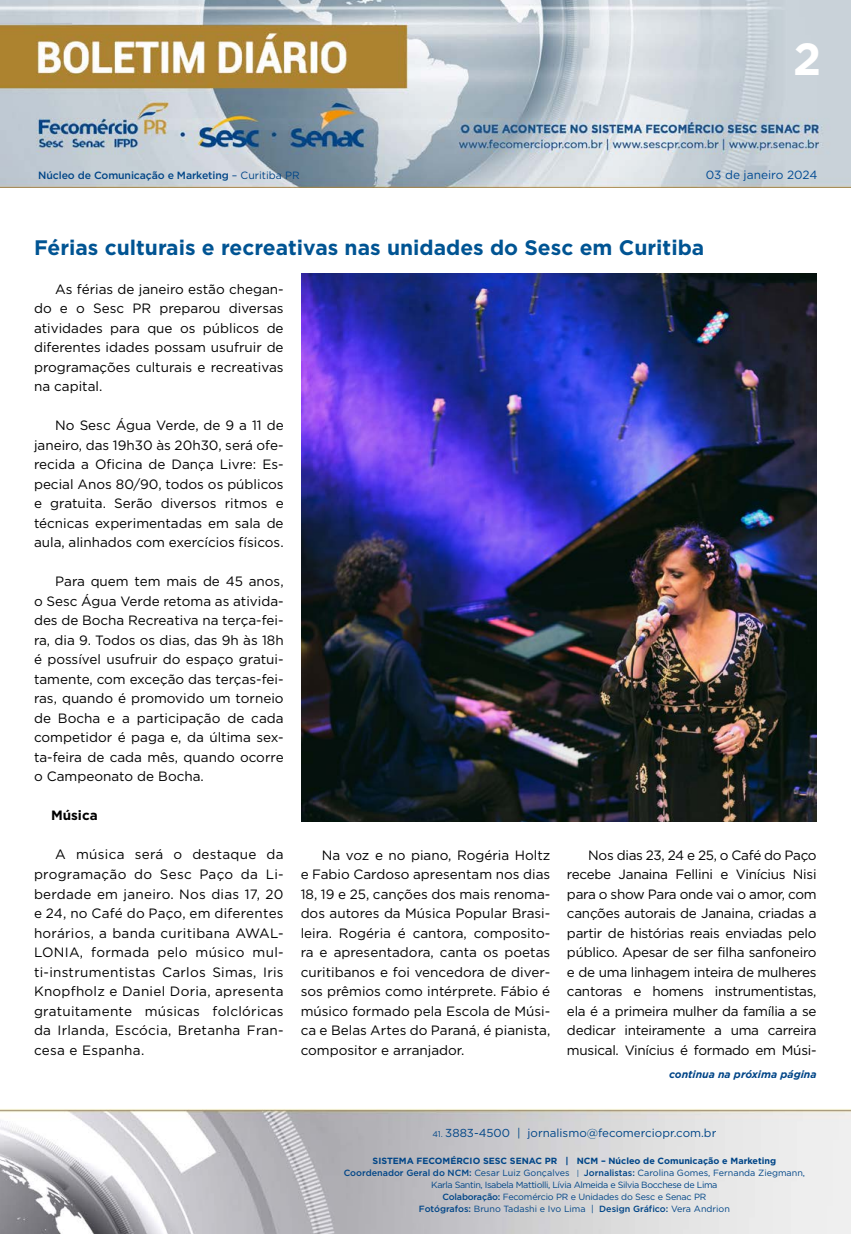
<style>
.page{position:relative;width:851px;height:1234px;background:#fff}
.page>*{position:absolute;margin:0;border:0;box-sizing:border-box;transform-origin:0 0}
.t1{font:700 45px "Gotham";color:#fff}
.t2{font:700 21px "Gotham";color:#005493}
.t3{font:13.5px/19.5px "Gotham";color:#000;text-align:justify}
.t4{font:700 13.5px "Gotham";color:#000}
.t5{font:11.85px "Gotham";color:#004a93}
.t6{font:11.55px "Gotham";color:#004587}
.t7{font:500 10.5px "Gotham";letter-spacing:-.01em;color:#004587}
.t8{font:italic 700 10.5px "Gotham";color:#004587}
.t9{font:9px/12px "Gotham";letter-spacing:-.02em;color:#004587;text-align:center}
.s1{font-weight:400}
.s2{font-size:8.25px}
.s3{font-weight:700}
.s4{font-weight:500}
.s5{font-size:7.65px}
</style>
<div class="page">
<img style="left:0;top:0;width:850px;height:188px">
<img style="left:0;top:1109px;width:850px;height:124px">
<img style="left:301px;top:273px;width:515px;height:548px">
<h1 class="t1" style="left:793px;top:29px;width:30px">2</h1>
<p class="t7" style="left:38px;top:168px;width:263px">Núcleo de Comunicação e Marketing <span class="s1">– Curitiba PR</span></p>
<p class="t5" style="left:705px;top:167px;width:113px">03 de janeiro 2024</p>
<h2 class="t2" style="left:34px;top:233px;width:671px">Férias culturais e recreativas nas unidades do Sesc em Curitiba</h2>
<p class="t3" style="left:34px;top:279px;width:251px;text-indent:21px">As férias de janeiro estão chegan&shy;do e o Sesc PR preparou diversas atividades para que os públicos de diferentes idades possam usufruir de programações culturais e recreativas na capital.</p>
<p class="t3" style="left:34px;top:415px;width:251px;text-indent:21px">No Sesc Água Verde, de 9 a 11 de janeiro, das 19h30 às 20h30, será ofe&shy;recida a Oficina de Dança Livre: Es&shy;pecial Anos 80/90, todos os públicos e gratuita. Serão diversos ritmos e técnicas experimentadas em sala de aula, alinhados com exercícios físicos.</p>
<p class="t3" style="left:34px;top:571px;width:251px;text-indent:21px">Para quem tem mais de 45 anos, o Sesc Água Verde retoma as ativida&shy;des de Bocha Recreativa na terça-fei&shy;ra, dia 9. Todos os dias, das 9h às 18h é possível usufruir do espaço gratui&shy;tamente, com exceção das terças-fei&shy;ras, quando é promovido um torneio de Bocha e a participação de cada competidor é paga e, da última sex&shy;ta-feira de cada mês, quando ocorre o Campeonato de Bocha.</p>
<p class="t4" style="left:51px;top:806px;width:48px">Música</p>
<p class="t3" style="left:34px;top:844px;width:251px;text-indent:21px">A música será o destaque da programação do Sesc Paço da Li&shy;berdade em janeiro. Nos dias 17, 20 e 24, no Café do Paço, em diferentes horários, a banda curitibana AWAL-LONIA, formada pelo músico mul&shy;ti-instrumentistas Carlos Simas, Iris Knopfholz e Daniel Doria, apresenta gratuitamente músicas folclóricas da Irlanda, Escócia, Bretanha Fran&shy;cesa e Espanha.</p>
<p class="t3" style="left:300px;top:844px;width:251px;text-indent:21px">Na voz e no piano, Rogéria Holtz e Fabio Cardoso apresentam nos dias 18, 19 e 25, canções dos mais renoma&shy;dos autores da Música Popular Brasi&shy;leira. Rogéria é cantora, composito&shy;ra e apresentadora, canta os poetas curitibanos e foi vencedora de diver&shy;sos prêmios como intérprete. Fábio é músico formado pela Escola de Músi&shy;ca e Belas Artes do Paraná, é pianista, compositor e arranjador.</p>
<p class="t3" style="left:567px;top:844px;width:251px;text-indent:21px">Nos dias 23, 24 e 25, o Café do Paço recebe Janaina Fellini e Vinícius Nisi para o show Para onde vai o amor, com canções autorais de Janaina, criadas a partir de histórias reais enviadas pelo público. Apesar de ser filha sanfoneiro e de uma linhagem inteira de mulheres cantoras e homens instrumentistas, ela é a primeira mulher da família a se dedicar inteiramente a uma carreira musical. Vinícius é formado em Músi-</p>
<p class="t8" style="left:669px;top:1066px;width:149px">continua na próxima página</p>
<p class="t6" style="left:432px;top:1125px;width:285px"><span class="s2">41.</span> 3883-4500 | jornalismo@fecomerciopr.com.br</p>
<p class="t9" style="left:343px;top:1154px;width:463px"><span class="s3">SISTEMA FECOMÉRCIO SESC SENAC PR | NCM – Núcleo de Comunicação e Marketing </span><span class="s4">Coordenador Geral do NCM:</span> Cesar Luiz Gonçalves <span class="s5">|</span> <span class="s4">Jornalistas:</span> Carolina Gomes, Fernanda Ziegmann, Karla Santin, Isabela Mattiolli, Lívia Almeida e Silvia Bocchese de Lima<br><span class="s4">Colaboração:</span> Fecomércio PR e Unidades do Sesc e Senac PR<br><span class="s4">Fotógrafos:</span> Bruno Tadashi e Ivo Lima | <span class="s4">Design Gráfico:</span> Vera Andrion</p>
</div>
